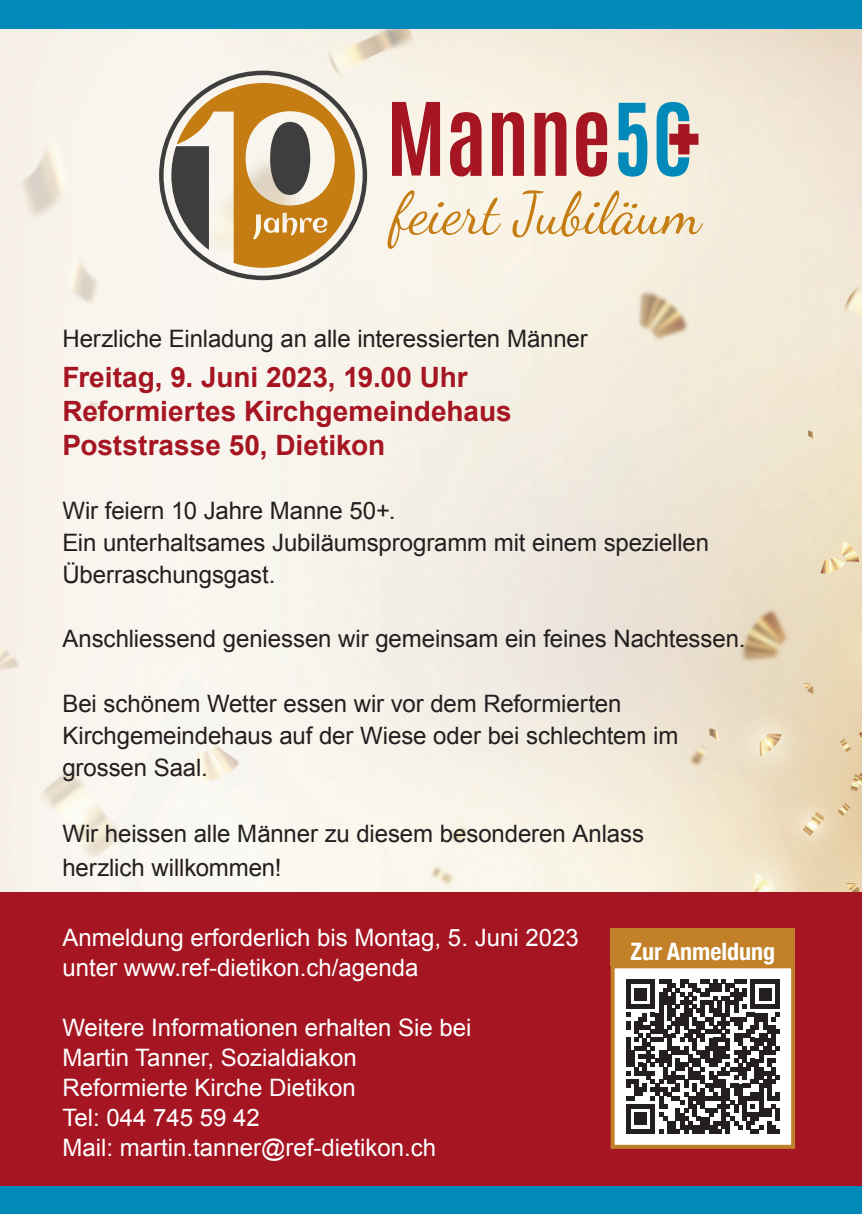
<style>
.page{position:relative;width:862px;height:1214px;background:#fff}
.page>*{position:absolute;margin:0;border:0;box-sizing:border-box;transform-origin:0 0}
.t1{font:700 28px/34px "Arial";color:#a51522}
.t2{font:24px/32px "Arial";letter-spacing:-.005em;color:#231f20}
.t3{font:24px/30px "Arial";color:#fff}
.t4{font:700 condensed 24px "Helvetica Neue";color:#fff}
</style>
<div class="page">
<img style="left:0;top:29px;width:862px;height:863px">
<div style="left:0;top:892px;width:862px;height:321px;background:#a51522"></div>
<div style="left:0;top:0;width:862px;height:29px;background:#0089b9"></div>
<div style="left:0;top:1185px;width:862px;height:28px;background:#0089b9"></div>
<svg style="left:159px;top:71px;width:208px;height:209px"></svg>
<svg style="left:392px;top:102px;width:48px;height:74px"></svg>
<svg style="left:450px;top:112px;width:31px;height:64px"></svg>
<svg style="left:492px;top:112px;width:32px;height:64px"></svg>
<svg style="left:534px;top:112px;width:32px;height:64px"></svg>
<svg style="left:576px;top:112px;width:31px;height:65px"></svg>
<svg style="left:618px;top:103px;width:29px;height:73px"></svg>
<svg style="left:656px;top:102px;width:42px;height:75px"></svg>
<svg style="left:387px;top:190px;width:114px;height:59px"></svg>
<svg style="left:512px;top:190px;width:191px;height:47px"></svg>
<div style="left:610px;top:964px;width:185px;height:184px;background:#fff;border:4px solid #c28128"></div>
<svg style="left:626px;top:979px;width:154px;height:154px"></svg>
<div style="left:610px;top:928px;width:185px;height:38px;background:#c28128"></div>
<p class="t2" style="left:62px;top:322px;width:527px">Herzliche Einladung an alle interessierten Männer</p>
<p class="t1" style="left:62px;top:361px;width:451px">Freitag, 9. Juni 2023, 19.00 Uhr<br>Reformiertes Kirchgemeindehaus<br>Poststrasse 50, Dietikon</p>
<p class="t2" style="left:62px;top:495px;width:648px">Wir feiern 10 Jahre Manne 50+.<br>Ein unterhaltsames Jubiläumsprogramm mit einem speziellen<br>Überraschungsgast.</p>
<p class="t2" style="left:62px;top:623px;width:684px">Anschliessend geniessen wir gemeinsam ein feines Nachtessen.</p>
<p class="t2" style="left:62px;top:687px;width:617px">Bei schönem Wetter essen wir vor dem Reformierten<br>Kirchgemeindehaus auf der Wiese oder bei schlechtem im grossen Saal.</p>
<p class="t2" style="left:62px;top:816px;width:583px;line-height:34px">Wir heissen alle Männer zu diesem besonderen Anlass herzlich willkommen!</p>
<p class="t3" style="left:62px;top:922px;width:518px">Anmeldung erforderlich bis Montag, 5. Juni 2023 unter www.ref-dietikon.ch/agenda</p>
<p class="t3" style="left:62px;top:1012px;width:411px">Weitere Informationen erhalten Sie bei<br>Martin Tanner, Sozialdiakon<br>Reformierte Kirche Dietikon<br>Tel: 044 745 59 42<br>Mail: martin.tanner@ref-dietikon.ch</p>
<p class="t4" style="left:630px;top:931px;width:146px">Zur Anmeldung</p>
</div>
